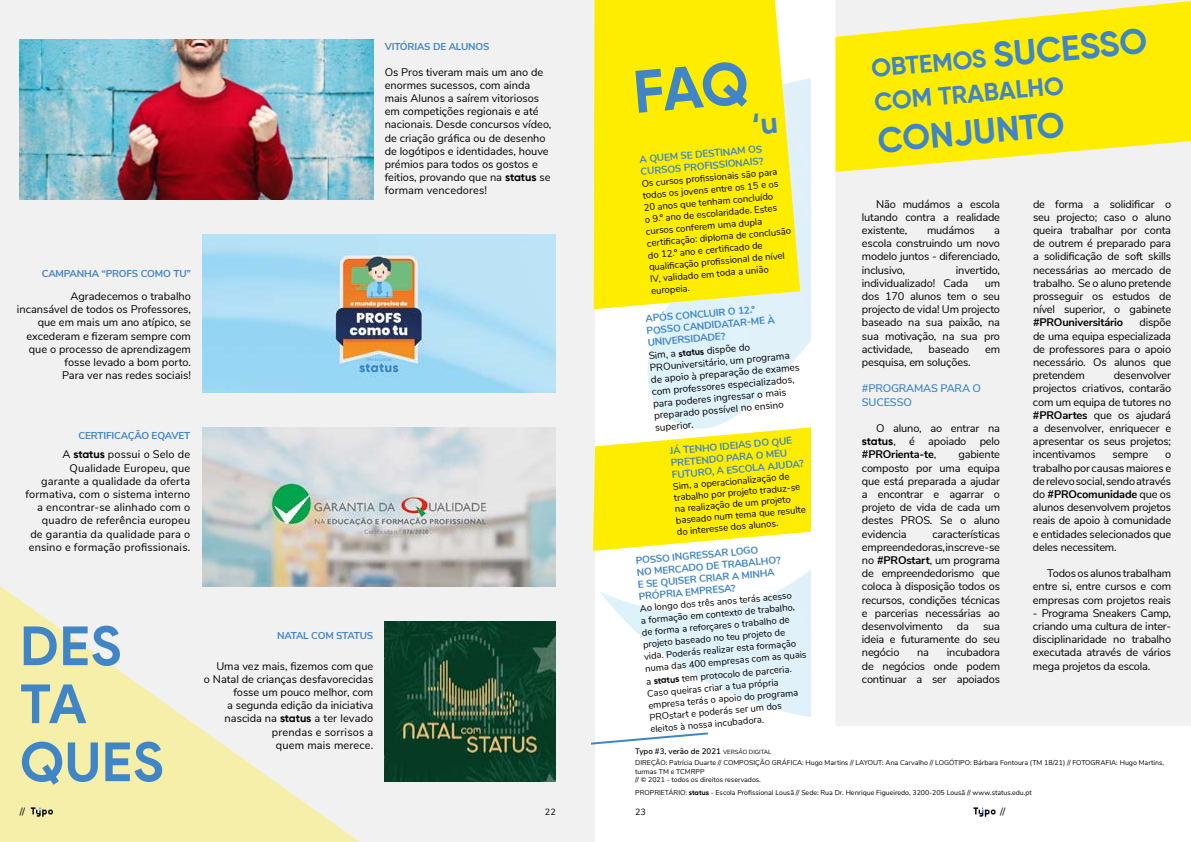
<style>
.page{position:relative;width:1191px;height:842px;background:#fff}
.page>*{position:absolute;margin:0;border:0;box-sizing:border-box;transform-origin:0 0}
.t1{font:700 54px/58px "Product Sans";letter-spacing:.01em;color:#4085c6}
.t2{font:700 35px "Gilroy";color:#4085c6}
.t3{font:700 25px/33.6px "Gilroy";color:#4085c6}
.t4{font:11px/13.2px "Nunito Sans";letter-spacing:-.01em;color:#000;text-align:justify}
.t5{font:11px/13.2px "Nunito Sans";letter-spacing:.015em;color:#000;text-align:right}
.t6{font:600 11px/13.2px "Nunito Sans";letter-spacing:-.015em;color:#4085c6}
.t7{font:700 11px "Nunito Sans";letter-spacing:-.015em;color:#000}
.t8{font:700 10px/12px "Nunito Sans";letter-spacing:-.015em;color:#4085c6}
.t9{font:10px/12px "Nunito Sans";color:#000}
.t10{font:9.5px/12px "Nunito Sans";color:#000}
.t11{font:9px "Nunito Sans";color:#000}
.t12{font:600 8px "Nunito Sans";color:#000}
.t13{font:7px/8.4px "Nunito Sans";color:#000}
.s1{font-family:"Gilroy";font-weight:700}
.s2{font-size:35px}
.s3{font-family:"Gilroy";font-weight:700;font-size:9px}
.s4{font-weight:700}
.s5{font-weight:400;font-size:6px}
</style>
<div class="page">
<svg style="left:973px;top:807px;width:22px;height:10px"></svg>
<div style="left:0;top:0;width:595px;height:842px;background:#f2f1f1"></div>
<svg style="left:0;top:586px;width:360px;height:256px"></svg>
<svg style="left:31px;top:807px;width:22px;height:10px"></svg>
<img style="left:20px;top:39px;width:353px;height:160px">
<img style="left:385px;top:622px;width:171px;height:160px">
<div style="left:812px;top:0;width:379px;height:726px;background:#f2f1f1"></div>
<svg style="left:835px;top:1px;width:356px;height:171px;fill:#ffed00"></svg>
<img style="left:202px;top:234px;width:354px;height:159px">
<img style="left:202px;top:427px;width:354px;height:160px">
<svg style="left:591px;top:0;width:244px;height:744px"></svg>
<p class="t8" style="left:385px;top:40px;width:106px">VITÓRIAS DE ALUNOS</p>
<p class="t4" style="left:385px;top:65px;width:168px;text-align:left">Os Pros tiveram mais um ano de enormes sucessos, com ainda mais Alunos a saírem vitoriosos em competições regionais e até nacionais. Desde concursos vídeo, de criação gráfica ou de desenho de logótipos e identidades, houve prémios para todos os gostos e feitios, provando que na <span class="s1">status</span> se formam vencedores!</p>
<p class="t8" style="left:42px;top:267px;width:151px">CAMPANHA “PROFS COMO TU”</p>
<p class="t4" style="left:17px;top:289px;width:175px;text-align:right">Agradecemos o trabalho incansável de todos os Professores, que em mais um ano atípico, se excederam e fizeram sempre com que o processo de aprendizagem fosse levado a bom porto.<br>Para ver nas redes sociais!</p>
<p class="t8" style="left:78px;top:429px;width:113px">CERTIFICAÇÃO EQAVET</p>
<p class="t5" style="left:26px;top:447px;width:166px">A <span class="s1">status</span> possui o Selo de<br>Qualidade Europeu, que<br>garante a qualidade da oferta formativa, com o sistema interno a encontrar-se alinhado com o quadro de referência europeu<br>de garantia da qualidade para o ensino e formação profissionais.</p>
<h1 class="t1" style="left:20px;top:618px;width:146px">DES<br>TA<br>QUES</h1>
<p class="t8" style="left:277px;top:629px;width:98px">NATAL COM STATUS</p>
<p class="t4" style="left:204px;top:659px;width:171px;text-align:right">Uma vez mais, fizemos com que<br>o Natal de crianças desfavorecidas fosse um pouco melhor, com<br>a segunda edição da iniciativa nascida na <span class="s1">status</span> a ter levado prendas e sorrisos a<br>quem mais merece.</p>
<h3 class="t3" style="left:870px;top:52px;width:278px;rotate:-5deg">OBTEMOS <span class="s2">SUCESSO<br></span>COM TRABALHO</h3>
<h2 class="t2" style="left:875px;top:119px;width:189px;rotate:-5deg">CONJUNTO</h2>
<p class="t8" style="left:639px;top:153px;width:125px;rotate:-5deg">A QUEM SE DESTINAM OS<br>CURSOS PROFISSIONAIS?</p>
<p class="t10" style="left:641px;top:177px;width:146px;rotate:-5deg">Os cursos profi ssionais são para todos os jovens entre os 15 e os<br>20 anos que tenham concluído<br>o 9.º ano de escolaridade. Estes cursos conferem uma dupla<br>certifi cação: diploma de conclusão do 12.º ano e certifi cado de<br>qualifi cação profi ssional de nível<br>IV, validado em toda a união europeia.</p>
<p class="t8" style="left:645px;top:312px;width:130px;rotate:-5deg">APÓS CONCLUIR O 12.º<br>POSSO CANDIDATAR-ME À<br>UNIVERSIDADE?</p>
<p class="t9" style="left:648px;top:349px;width:151px;rotate:-5deg">Sim, a <span class="s3">status</span> dispõe do<br>PROuniversitário, um programa de apoio à preparação de exames com professores especializados, para poderes ingressar o mais preparado possível no ensino superior.</p>
<p class="t8" style="left:669px;top:444px;width:134px;rotate:-5deg">JÁ TENHO IDEIAS DO QUE<br>PRETENDO PARA O MEU<br>FUTURO, A ESCOLA AJUDA?</p>
<p class="t4" style="left:862px;top:197px;width:140px;text-indent:14px">Não mudámos a escola lutando contra a realidade existente,</p>
<p class="t4" style="left:1033px;top:197px;width:140px">de forma a solidificar o seu projecto; caso o aluno queira trabalhar por conta de outrem é preparado para a solidificação de soft skills necessárias ao mercado de trabalho. Se o aluno pretende prosseguir os estudos de nível superior, o gabinete</p>
<p class="t7" style="left:1033px;top:315px;width:92px">#PROuniversitário</p>
<p class="t4" style="left:927px;top:223px;width:49px">mudámos</p>
<p class="t4" style="left:862px;top:223px;width:140px;text-indent:132px">a escola construindo um novo modelo juntos - diferenciado, inclusivo,</p>
<p class="t4" style="left:862px;top:263px;width:140px;text-indent:94px">invertido, individualizado! Cada</p>
<p class="t4" style="left:862px;top:276px;width:140px;text-indent:123px">um dos 170 alunos tem o seu projecto de vida! Um projecto baseado na sua paixão, na sua motivação, na sua pro actividade,</p>
<p class="t4" style="left:1033px;top:315px;width:140px;text-indent:106px">dispõe de uma equipa especializada de professores para o apoio necessário. Os alunos que pretendem</p>
<p class="t4" style="left:928px;top:342px;width:42px">baseado</p>
<p class="t4" style="left:985px;top:342px;width:17px">em</p>
<p class="t4" style="left:862px;top:355px;width:110px">pesquisa, em soluções.</p>
<p class="t6" style="left:862px;top:381px;width:121px">#PROGRAMAS PARA O<br>SUCESSO</p>
<p class="t4" style="left:862px;top:421px;width:140px;text-indent:14px">O aluno, ao entrar na <span class="s1">status</span>, é apoiado pelo <span class="s4">#PROrienta-te</span>,</p>
<p class="t4" style="left:1033px;top:368px;width:140px;text-indent:81px">desenvolver projectos criativos, contarão com um equipa de tutores no <span class="s4">#PROartes</span> que os ajudará a desenvolver, enriquecer e apresentar os seus projetos; incentivamos</p>
<p class="t4" style="left:862px;top:447px;width:140px;text-indent:96px">gabiente composto por uma equipa que está preparada a ajudar a encontrar e agarrar o projeto de vida de cada um destes PROS. Se o aluno evidencia</p>
<p class="t4" style="left:1033px;top:447px;width:140px;text-indent:132px">o trabalho por causas maiores e de relevo social, sendo através do <span class="s4">#PROcomunidade</span> que os alunos desenvolvem projetos reais de apoio à comunidade e entidades selecionados que deles necessitem.</p>
<p class="t4" style="left:1033px;top:566px;width:140px;text-indent:14px">Todos os alunos trabalham entre si, entre cursos e com empresas com projetos reais</p>
<p class="t4" style="left:1033px;top:606px;width:140px">- Programa Sneakers Camp, criando uma cultura de inter&shy;disciplinaridade no trabalho executada através de vários mega projetos da escola.</p>
<p class="t4" style="left:1112px;top:447px;width:37px">sempre</p>
<p class="t10" style="left:672px;top:480px;width:132px;line-height:11.4px;rotate:-5deg">Sim, a operacionalização de trabalho por projeto traduz-se na realização de um projeto baseado num tema que resulte do interesse dos alunos.</p>
<p class="t8" style="left:635px;top:554px;width:146px;rotate:-5deg">POSSO INGRESSAR LOGO<br>NO MERCADO DE TRABALHO?<br>E SE QUISER CRIAR A MINHA<br>PRÓPRIA EMPRESA?</p>
<p class="t4" style="left:862px;top:527px;width:140px;text-indent:70px">características empreendedoras, inscreve-se no <span class="s4">#PROstart</span>, um programa de empreendedorismo que coloca à disposição todos os recursos, condições técnicas e parcerias necessárias ao desenvolvimento</p>
<p class="t10" style="left:639px;top:602px;width:164px;rotate:-5deg">Ao longo dos três anos terás acesso<br>a formação em contexto de trabalho, de forma a reforçares o trabalho de projeto baseado no teu projeto de vida. Poderás realizar esta formação numa das 400 empresas com as quais</p>
<p class="t4" style="left:957px;top:619px;width:14px">da</p>
<p class="t4" style="left:862px;top:619px;width:140px;text-indent:121px">sua ideia e futuramente do seu negócio</p>
<p class="t4" style="left:862px;top:645px;width:140px;text-indent:85px">incubadora de negócios onde podem continuar a ser apoiados</p>
<p class="t4" style="left:917px;top:645px;width:13px">na</p>
<p class="t10" style="left:645px;top:675px;width:152px;rotate:-5deg">a <span class="s3">status</span> tem protocolo de parceria.<br>Caso queiras criar a tua própria empresa terás o apoio do programa<br>PROstart e poderás ser um dos eleitos à nossa incubadora.</p>
<p class="t12" style="left:635px;top:745px;width:138px">Typo #3, verão de 2021 <span class="s5">VERSÃO DIGITAL</span></p>
<p class="t13" style="left:635px;top:758px;width:530px">DIREÇÃO: Patrícia Duarte // COMPOSIÇÃO GRÁFICA: Hugo Martins // LAYOUT: Ana Carvalho // LOGÓTIPO: Bárbara Fontoura (TM 18/21) // FOTOGRAFIA: Hugo Martins, turmas TM e TCMRPP<br>// © 2021 - todos os direitos reservados.</p>
<p class="t13" style="left:635px;top:788px;width:398px">PROPRIETÁRIO: <span class="s1">status</span> - Escola Profissional Lousã // Sede: Rua Dr. Henrique Figueiredo, 3200-205 Lousã // www.status.edu.pt</p>
<p class="t9" style="left:20px;top:805px;width:7px">//</p>
<p class="t11" style="left:545px;top:805px;width:12px">22</p>
<p class="t11" style="left:635px;top:805px;width:12px">23</p>
<p class="t9" style="left:1000px;top:805px;width:7px">//</p>
</div>
